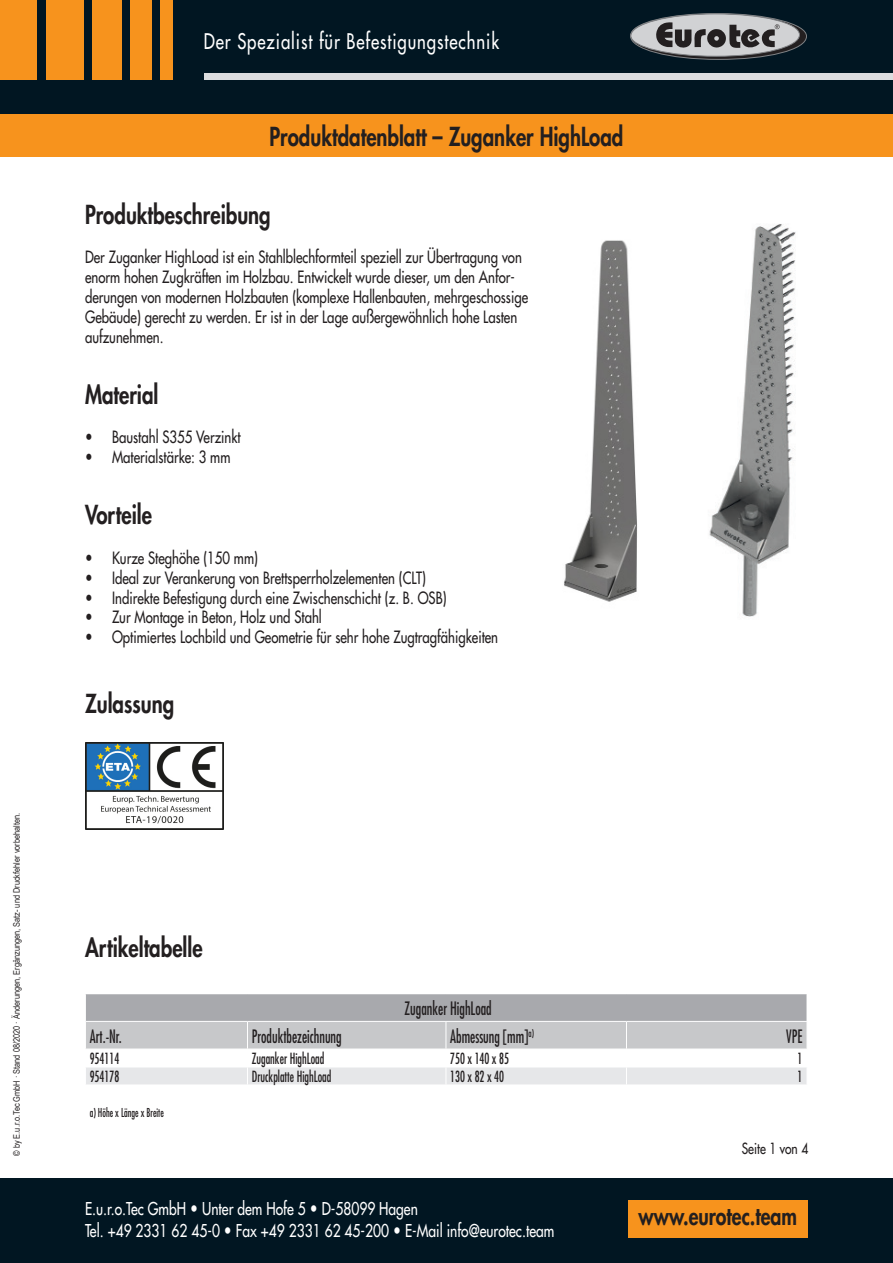
<style>
.page{position:relative;width:893px;height:1263px;background:#fff}
.page>*{position:absolute;margin:0;border:0;box-sizing:border-box;transform-origin:0 0}
.t1{font:800 25.5px "Futura Std";color:#231f20;scale:.8 1}
.t2{font:800 24.3px "Futura Std";color:#231f20;scale:.8 1}
.t3{font:500 21px "Futura Std";letter-spacing:.055em;color:#fff;scale:.8 1}
.t4{font:condensed 18px "Futura Std";color:#231f20;scale:.8 1}
.t5{font:500 17.25px/22.5px "Futura Std";color:#fff;scale:.8 1}
.t6{font:500 16.5px/19.8px "Futura Std";color:#231f20;scale:.8 1}
.t7{font:condensed 15px "Futura Std";color:#231f20;scale:.8 1}
.t8{font:500 15px "Futura Std";color:#231f20;scale:.8 1}
.t9{font:condensed 12px "Futura Std";color:#231f20;scale:.8 1}
.t10{font:9px "Arial Narrow";color:#231f20}
.s1{font-weight:800}
</style>
<div class="page">
<div style="left:0;top:0;width:893px;height:137px;background:#011622"></div>
<div style="left:204px;top:74px;width:689px;height:6px;background:#dcdddf"></div>
<svg style="left:630px;top:13px;width:176px;height:46px"></svg>
<div style="left:631px;top:14px;width:168px;height:42px;background:#d1d2d4;border-radius:50%"></div>
<div style="left:630px;top:14px;width:170px;height:43px;border:1px solid #808285;border-radius:50%"></div>
<div style="left:630px;top:13px;width:177px;height:47px;border:1px solid #808285;border-radius:50%"></div>
<svg style="left:656px;top:22px;width:124px;height:27px"></svg>
<div style="left:0;top:0;width:37px;height:80px;background:#f7931d"></div>
<div style="left:46px;top:0;width:38px;height:80px;background:#f7931d"></div>
<div style="left:92px;top:0;width:30px;height:80px;background:#f7931d"></div>
<div style="left:131px;top:0;width:21px;height:80px;background:#f7931d"></div>
<div style="left:161px;top:0;width:12px;height:80px;background:#f7931d"></div>
<div style="left:0;top:114px;width:893px;height:43px;background:#f7931d"></div>
<div style="left:0;top:1178px;width:893px;height:85px;background:#011622"></div>
<div style="left:628px;top:1200px;width:180px;height:37px;background:#f7931d"></div>
<img style="left:564px;top:240px;width:73px;height:362px">
<svg style="left:85px;top:994px;width:722px;height:91px"></svg>
<img style="left:709px;top:224px;width:87px;height:393px">
<img style="left:85px;top:742px;width:139px;height:87px">
<p class="t10" style="left:10px;top:1156px;width:345px;rotate:-90deg">© by E.u.r.o.Tec GmbH · Stand 08/2020 · Änderungen, Ergänzungen, Satz- und Druckfehler vorbehalten.</p>
<p class="t3" style="left:204px;top:28px;width:371px">Der Spezialist für Befestigungstechnik</p>
<h1 class="t1" style="left:269px;top:121px;width:444px">Produktdatenblatt – Zuganker HighLoad</h1>
<h1 class="t1" style="left:85px;top:198px;width:234px">Produktbeschreibung</h1>
<p class="t6" style="left:85px;top:247px;width:555px">Der Zuganker HighLoad ist ein Stahlblechformteil speziell zur Übertragung von enorm hohen Zugkräften im Holzbau. Entwickelt wurde dieser, um den Anfor&shy;derungen von modernen Holzbauten (komplexe Hallenbauten, mehrgeschossige Gebäude) gerecht zu werden. Er ist in der Lage außergewöhnlich hohe Lasten aufzunehmen.</p>
<h1 class="t1" style="left:85px;top:378px;width:93px">Material</h1>
<p class="t6" style="left:85px;top:427px;width:196px">• Baustahl S355 Verzinkt</p>
<p class="t6" style="left:85px;top:447px;width:183px">• Materialstärke: 3 mm</p>
<h1 class="t1" style="left:85px;top:499px;width:85px">Vorteile</h1>
<p class="t6" style="left:85px;top:548px;width:218px">• Kurze Steghöhe (150 mm)</p>
<p class="t6" style="left:85px;top:568px;width:428px">• Ideal zur Verankerung von Brettsperrholzelementen (CLT)</p>
<p class="t6" style="left:85px;top:588px;width:453px">• Indirekte Befestigung durch eine Zwischenschicht (z. B. OSB)</p>
<p class="t6" style="left:85px;top:607px;width:298px">• Zur Montage in Beton, Holz und Stahl</p>
<p class="t6" style="left:85px;top:627px;width:518px">• Optimiertes Lochbild und Geometrie für sehr hohe Zugtragfähigkeiten</p>
<h1 class="t1" style="left:85px;top:688px;width:113px">Zulassung</h1>
<h1 class="t1" style="left:85px;top:931px;width:148px">Artikeltabelle</h1>
<p class="t4" style="left:405px;top:997px;width:110px">Zuganker HighLoad</p>
<p class="t4" style="left:90px;top:1025px;width:42px">Art.-Nr.</p>
<p class="t4" style="left:252px;top:1025px;width:114px">Produktbezeichnung</p>
<p class="t4" style="left:450px;top:1025px;width:106px">Abmessung [mm]<sup>a)</sup></p>
<p class="t4" style="left:786px;top:1025px;width:22px">VPE</p>
<p class="t7" style="left:90px;top:1050px;width:38px">954114</p>
<p class="t7" style="left:252px;top:1050px;width:92px">Zuganker HighLoad</p>
<p class="t7" style="left:450px;top:1050px;width:75px">750 x 140 x 85</p>
<p class="t7" style="left:797px;top:1050px;width:8px">1</p>
<p class="t7" style="left:90px;top:1067px;width:38px">954178</p>
<p class="t7" style="left:252px;top:1067px;width:101px">Druckplatte HighLoad</p>
<p class="t7" style="left:450px;top:1067px;width:69px">130 x 82 x 40</p>
<p class="t7" style="left:797px;top:1067px;width:8px">1</p>
<p class="t9" style="left:90px;top:1105px;width:94px">a) Höhe x Länge x Breite</p>
<p class="t8" style="left:742px;top:1139px;width:85px">Seite 1 von 4</p>
<p class="t5" style="left:85px;top:1197px;width:588px">E.u.r.o.Tec GmbH <span class="s1">•</span> Unter dem Hofe 5 <span class="s1">•</span> D-58099 Hagen<br>Tel. +49 2331 62 45-0 <span class="s1">•</span> Fax +49 2331 62 45-200 <span class="s1">•</span> E-Mail info@eurotec.team</p>
<h2 class="t2" style="left:638px;top:1201px;width:200px">www.eurotec.team</h2>
</div>
